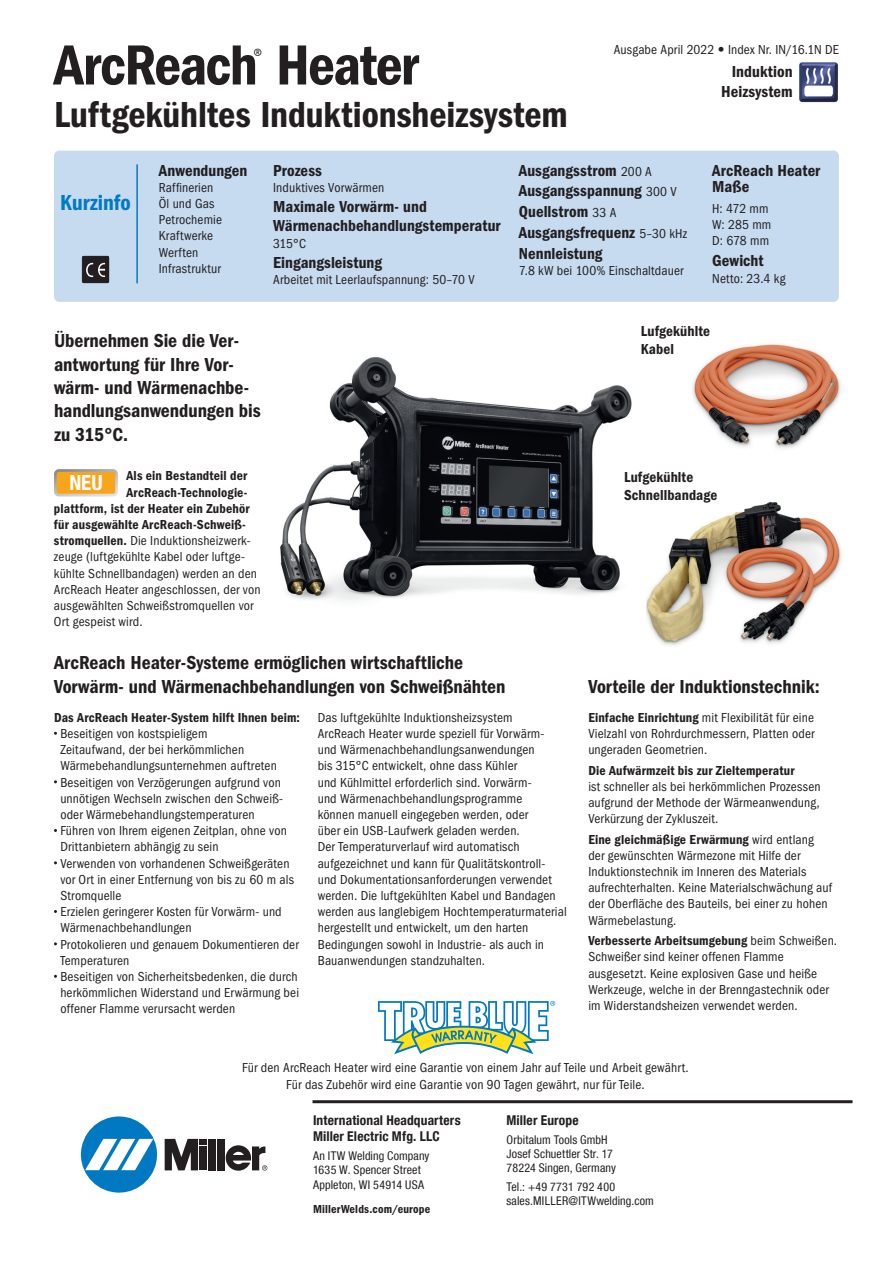
<style>
.page{position:relative;width:893px;height:1263px;background:#fff}
.page>*{position:absolute;margin:0;border:0;box-sizing:border-box;transform-origin:0 0}
.t1{font:58.5px "ITC Franklin Gothic Std Dm Cd";letter-spacing:-.03em;color:#231f20}
.t2{font:37.5px "ITC Franklin Gothic Std Dm Cd";letter-spacing:-.005em;color:#231f20}
.t3{font:22.5px "ITC Franklin Gothic Std Dm Cd";color:#007ac2}
.t4{font:700 condensed 20.85px "Helvetica Neue LT Com";color:#fff}
.t5{font:19.5px/23.4px "ITC Franklin Gothic Std Dm Cd";color:#231f20}
.t6{font:condensed 18.3px "ITC Franklin Gothic Std";color:#231f20}
.t7{font:16.5px/20.7px "ITC Franklin Gothic Std Dm Cd";color:#231f20}
.t8{font:15px/18px "ITC Franklin Gothic Std Dm Cd";letter-spacing:.005em;color:#231f20}
.t9{font:condensed 13.5px/16.2px "ITC Franklin Gothic Std";letter-spacing:.01em;color:#231f20}
.t10{font:13.5px/16.2px "ITC Franklin Gothic Std Dm Cd";letter-spacing:.01em;color:#231f20;text-align:right}
.t11{font:700 condensed 13.5px/16.2px "Helvetica Neue LT Com";letter-spacing:.01em;color:#231f20}
.t12{font:condensed 12px/14.4px "Helvetica Neue LT Com";letter-spacing:.01em;color:#231f20}
.t13{font:12px "ITC Franklin Gothic Std Dm Cd";letter-spacing:.015em;color:#231f20}
.s1{font-family:"Helvetica Neue LT Com";font-weight:200;font-stretch:normal}
.s2{font-family:"ITC Franklin Gothic Std";font-stretch:condensed;font-size:13.5px}
.s3{font-family:"ITC Franklin Gothic Std Dm Cd";font-stretch:normal}
.s4{font-family:"ITC Franklin Gothic Std";font-stretch:condensed}
</style>
<div class="page">
<div style="left:54px;top:151px;width:785px;height:151px;background:#c6daf0;border-radius:5px"></div>
<img style="left:646px;top:501px;width:196px;height:145px">
<svg style="left:82px;top:256px;width:27px;height:27px"></svg>
<div style="left:81px;top:1116px;width:76px;height:76px;background:#0079c2;border-radius:50%"></div>
<svg style="left:85px;top:1139px;width:68px;height:31px"></svg>
<div style="left:209px;top:1139px;width:7px;height:31px;background:#231f20"></div>
<div style="left:218px;top:1139px;width:7px;height:31px;background:#231f20"></div>
<svg style="left:165px;top:1139px;width:42px;height:31px"></svg>
<svg style="left:226px;top:1145px;width:41px;height:26px"></svg>
<hr style="left:312px;top:1100px;width:540px;height:3px;background:#231f20">
<svg style="left:378px;top:1001px;width:177px;height:53px"></svg>
<img style="left:692px;top:344px;width:149px;height:105px">
<img style="left:280px;top:357px;width:352px;height:243px">
<svg style="left:54px;top:469px;width:64px;height:27px;background:#e8aa46"></svg>
<img style="left:799px;top:62px;width:39px;height:40px">
<hr style="left:136px;top:164px;width:2px;height:119px;background:#007ac2">
<h1 class="t1" style="left:54px;top:32px;width:366px">ArcReach Heater</h1>
<h3 class="t6" style="left:253px;top:44px;width:11px">®</h3>
<h2 class="t2" style="left:54px;top:93px;width:515px">Luftgekühltes Induktionsheizsystem</h2>
<p class="t9" style="left:614px;top:42px;width:227px">Ausgabe April 2022 <span class="s1">•</span> Index Nr. IN/16.1N DE</p>
<p class="t7" style="left:721px;top:62px;width:73px;line-height:19.8px;text-align:right">Induktion<br>Heizsystem</p>
<h3 class="t3" style="left:60px;top:190px;width:72px">Kurzinfo</h3>
<p class="t7" style="left:159px;top:160px;width:90px">Anwendungen</p>
<p class="t9" style="left:159px;top:179px;width:65px">Raffinerien<br>Öl und Gas<br>Petrochemie<br>Kraftwerke<br>Werften<br>Infrastruktur</p>
<p class="t7" style="left:273px;top:160px;width:50px">Prozess</p>
<p class="t9" style="left:273px;top:179px;width:113px">Induktives Vorwärmen</p>
<p class="t7" style="left:273px;top:196px;width:229px;line-height:19.8px">Maximale Vorwärm- und<br>Wärmenachbehandlungstemperatur</p>
<p class="t9" style="left:273px;top:235px;width:34px">315°C</p>
<p class="t7" style="left:273px;top:252px;width:110px">Eingangsleistung</p>
<p class="t9" style="left:273px;top:271px;width:203px">Arbeitet mit Leerlaufspannung: 50–70 V</p>
<p class="t7" style="left:519px;top:160px;width:170px">Ausgangsstrom <span class="s2">200 A<br></span>Ausgangsspannung <span class="s2">300 V<br></span>Quellstrom <span class="s2">33 A<br></span>Ausgangsfrequenz <span class="s2">5–30 kHz<br></span>Nennleistung</p>
<p class="t9" style="left:519px;top:262px;width:166px">7.8 kW bei 100% Einschaltdauer</p>
<p class="t7" style="left:712px;top:162px;width:110px;line-height:16.5px">ArcReach Heater<br>Maße</p>
<p class="t9" style="left:712px;top:200px;width:61px">H: 472 mm<br>W: 285 mm<br>D: 678 mm</p>
<p class="t7" style="left:712px;top:250px;width:53px">Gewicht</p>
<p class="t9" style="left:712px;top:270px;width:75px">Netto: 23.4 kg</p>
<h3 class="t5" style="left:54px;top:329px;width:208px">Übernehmen Sie die Ver&shy;antwortung für Ihre Vor&shy;wärm- und Wärmenachbe&shy;handlungsanwendungen bis zu 315°C.</h3>
<p class="t10" style="left:54px;top:468px;width:197px">Als ein Bestandteil der<br>ArcReach-Technologie-<br>plattform, ist der Heater ein Zubehör für ausgewählte ArcReach-Schweiß-</p>
<p class="t9" style="left:54px;top:533px;width:208px"><span class="s3">stromquellen.</span> Die Induktionsheizwerk&shy;zeuge (luftgekühlte Kabel oder luftge&shy;kühlte Schnellbandagen) werden an den ArcReach Heater angeschlossen, der von ausgewählten Schweißstromquellen vor Ort gespeist wird.</p>
<h3 class="t5" style="left:54px;top:651px;width:453px">ArcReach Heater-Systeme ermöglichen wirtschaftliche<br>Vorwärm- und Wärmenachbehandlungen von Schweißnähten</h3>
<h3 class="t4" style="left:69px;top:470px;width:35px">NEU</h3>
<p class="t8" style="left:641px;top:323px;width:71px">Lufgekühlte<br>Kabel</p>
<p class="t8" style="left:624px;top:468px;width:95px">Lufgekühlte<br>Schnellbandage</p>
<h3 class="t5" style="left:588px;top:675px;width:233px">Vorteile der Induktionstechnik:</h3>
<p class="t10" style="left:54px;top:709px;width:248px">Das ArcReach Heater-System hilft Ihnen beim:</p>
<p class="t9" style="left:60px;top:725px;width:240px">Beseitigen von kostspieligem<br>Zeitaufwand, der bei herkömmlichen Wärmebehandlungsunternehmen auftreten Beseitigen von Verzögerungen aufgrund von unnötigen Wechseln zwischen den Schweiß&shy;oder Wärmebehandlungstemperaturen<br>Führen von Ihrem eigenen Zeitplan, ohne von Drittanbietern abhängig zu sein<br>Verwenden von vorhandenen Schweißgeräten vor Ort in einer Entfernung von bis zu 60 m als Stromquelle<br>Erzielen geringerer Kosten für Vorwärm- und Wärmenachbehandlungen<br>Protokolieren und genauem Dokumentieren der Temperaturen<br>Beseitigen von Sicherheitsbedenken, die durch herkömmlichen Widerstand und Erwärmung bei offener Flamme verursacht werden</p>
<p class="t9" style="left:318px;top:709px;width:250px">Das luftgekühlte Induktionsheizsystem<br>ArcReach Heater wurde speziell für Vorwärm&shy;und Wärmenachbehandlungsanwendungen<br>bis 315°C entwickelt, ohne dass Kühler<br>und Kühlmittel erforderlich sind. Vorwärm-<br>und Wärmenachbehandlungsprogramme<br>können manuell eingegeben werden, oder<br>über ein USB-Laufwerk geladen werden.<br>Der Temperaturverlauf wird automatisch aufgezeichnet und kann für Qualitätskontroll&shy;und Dokumentationsanforderungen verwendet werden. Die luftgekühlten Kabel und Bandagen werden aus langlebigem Hochtemperaturmaterial hergestellt und entwickelt, um den harten Bedingungen sowohl in Industrie- als auch in Bauanwendungen standzuhalten.</p>
<p class="t9" style="left:588px;top:709px;width:228px;text-align:justify"><span class="s3">Einfache Einrichtung</span> mit Flexibilität für eine Vielzahl von Rohrdurchmessern, Platten oder ungeraden Geometrien.</p>
<p class="t10" style="left:588px;top:762px;width:208px">Die Aufwärmzeit bis zur Zieltemperatur</p>
<p class="t9" style="left:588px;top:778px;width:234px;text-align:justify">ist schneller als bei herkömmlichen Prozessen aufgrund der Methode der Wärmeanwendung, Verkürzung der Zykluszeit.</p>
<p class="t10" style="left:588px;top:831px;width:227px">Eine gleichmäßige Erwärmung <span class="s4">wird entlang</span></p>
<p class="t9" style="left:588px;top:847px;width:245px">der gewünschten Wärmezone mit Hilfe der Induktionstechnik im Inneren des Materials aufrechterhalten. Keine Materialschwächung auf der Oberfläche des Bauteils, bei einer zu hohen Wärmebelastung.</p>
<p class="t10" style="left:588px;top:932px;width:250px">Verbesserte Arbeitsumgebung <span class="s4">beim Schweißen.</span></p>
<p class="t9" style="left:588px;top:949px;width:242px">Schweißer sind keiner offenen Flamme ausgesetzt. Keine explosiven Gase und heiße Werkzeuge, welche in der Brenngastechnik oder im Widerstandsheizen verwendet werden.</p>
<p class="t9" style="left:242px;top:1060px;width:448px;text-align:center">Für den ArcReach Heater wird eine Garantie von einem Jahr auf Teile und Arbeit gewährt.<br>Für das Zubehör wird eine Garantie von 90 Tagen gewährt, nur für Teile.</p>
<p class="t11" style="left:313px;top:1112px;width:149px">International Headquarters<br>Miller Electric Mfg. LLC</p>
<p class="t12" style="left:313px;top:1148px;width:118px">An ITW Welding Company<br>1635 W. Spencer Street<br>Appleton, WI 54914 USA</p>
<p class="t13" style="left:313px;top:1202px;width:119px">MillerWelds.com/europe</p>
<p class="t11" style="left:506px;top:1112px;width:74px">Miller Europe</p>
<p class="t12" style="left:506px;top:1132px;width:111px">Orbitalum Tools GmbH<br>Josef Schuettler Str. 17<br>78224 Singen, Germany</p>
<p class="t12" style="left:506px;top:1179px;width:149px">Tel.: +49 7731 792 400 sales.MILLER@ITWwelding.com</p>
</div>
